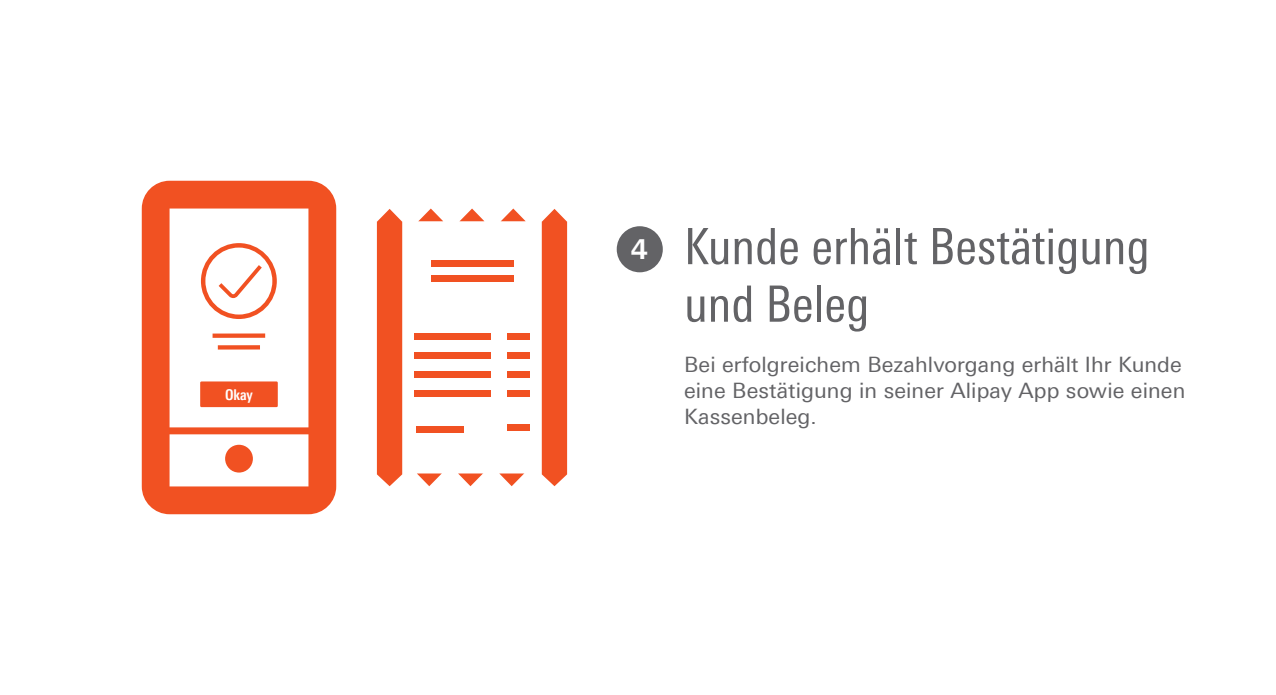
<style>
.page{position:relative;width:1276px;height:695px;background:#fff}
.page>*{position:absolute;margin:0;border:0;box-sizing:border-box;transform-origin:0 0}
.t1{font:50px/57.5px "Linotype Univers 420 Cn";color:#636366}
.t2{font:700 27.5px "Linotype Univers 630";color:#fff}
.t3{font:21.25px/26.2px "Linotype Univers 430";letter-spacing:.005em;color:#636366}
.t4{font:700 14.75px "Linotype Univers 620 Cn";color:#fff}
</style>
<div class="page">
<div style="left:617px;top:226px;width:46px;height:46px;background:#636366;border-radius:50%"></div>
<svg style="left:142px;top:181px;width:194px;height:333px"></svg>
<div style="left:200px;top:381px;width:78px;height:26px;background:#f15122"></div>
<div style="left:414px;top:333px;width:77px;height:7px;background:#f15122"></div>
<div style="left:431px;top:260px;width:82px;height:6px;background:#f15122"></div>
<div style="left:431px;top:276px;width:82px;height:6px;background:#f15122"></div>
<div style="left:416px;top:426px;width:47px;height:6px;background:#f15122"></div>
<div style="left:507px;top:333px;width:22px;height:7px;background:#f15122"></div>
<div style="left:507px;top:352px;width:23px;height:7px;background:#f15122"></div>
<div style="left:507px;top:371px;width:23px;height:7px;background:#f15122"></div>
<div style="left:507px;top:390px;width:23px;height:7px;background:#f15122"></div>
<div style="left:507px;top:424px;width:23px;height:7px;background:#f15122"></div>
<div style="left:414px;top:352px;width:77px;height:7px;background:#f15122"></div>
<div style="left:414px;top:371px;width:77px;height:7px;background:#f15122"></div>
<div style="left:414px;top:390px;width:77px;height:7px;background:#f15122"></div>
<div style="left:377px;top:209px;width:25px;height:277px;background:#f15122"></div>
<svg style="left:418px;top:208px;width:25px;height:13px"></svg>
<svg style="left:460px;top:208px;width:24px;height:13px"></svg>
<svg style="left:501px;top:208px;width:25px;height:13px"></svg>
<svg style="left:499px;top:473px;width:25px;height:13px"></svg>
<svg style="left:458px;top:473px;width:25px;height:13px"></svg>
<svg style="left:417px;top:473px;width:25px;height:13px"></svg>
<div style="left:542px;top:209px;width:25px;height:277px;background:#f15122"></div>
<svg style="left:201px;top:243px;width:76px;height:76px"></svg>
<div style="left:212px;top:333px;width:53px;height:5px;background:#f15122"></div>
<svg style="left:218px;top:345px;width:42px;height:4px"></svg>
<p class="t4" style="left:225px;top:385px;width:29px">Okay</p>
<p class="t2" style="left:631px;top:233px;width:18px">4</p>
<h1 class="t1" style="left:684px;top:217px;width:467px">Kunde erhält Bestätigung und Beleg</h1>
<p class="t3" style="left:684px;top:351px;width:503px">Bei erfolgreichem Bezahlvorgang erhält Ihr Kunde eine Bestätigung in seiner Alipay App sowie einen<br>Kassenbeleg.</p>
</div>
